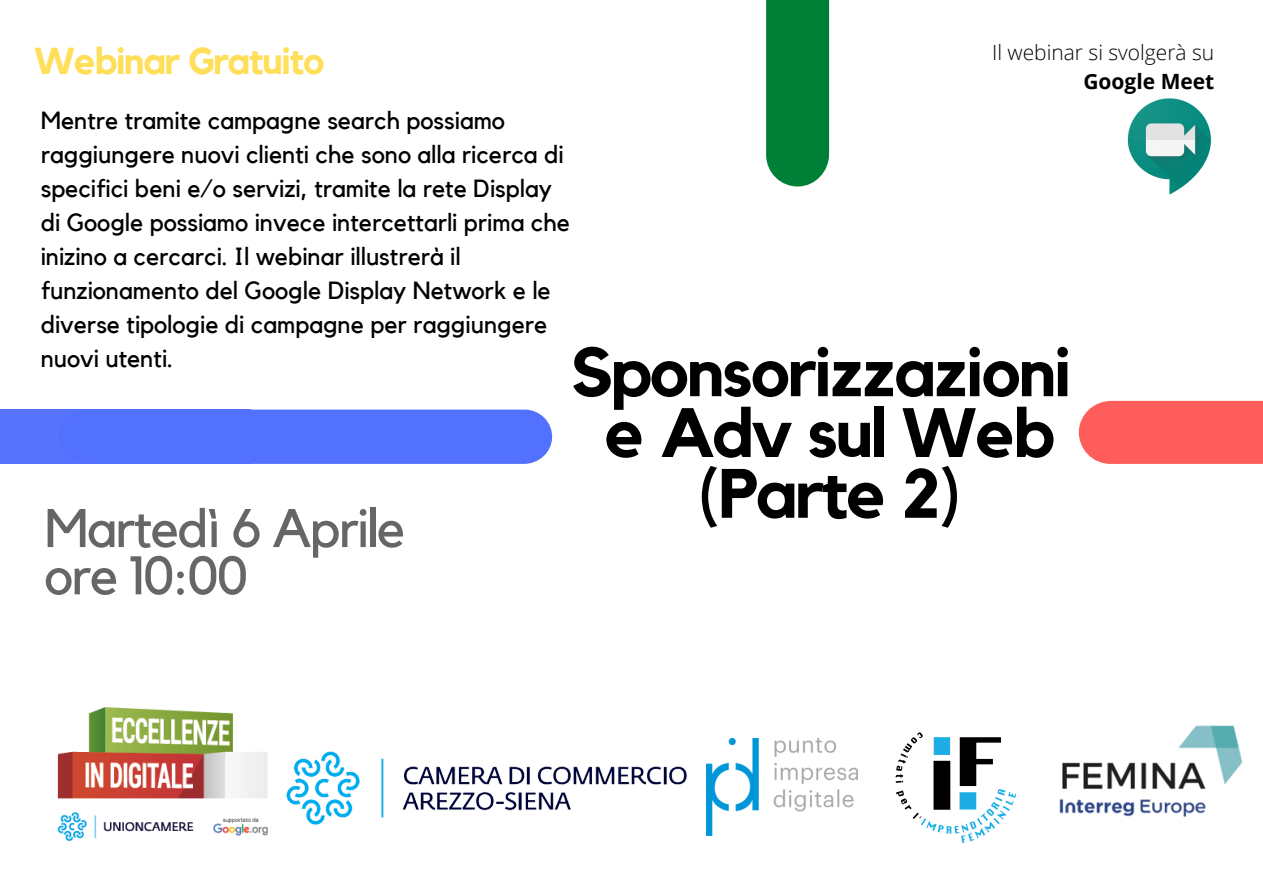
<style>
.page{position:relative;width:1263px;height:894px;background:#fff}
.page>*{position:absolute;margin:0;border:0;box-sizing:border-box;transform-origin:0 0}
.t1{font:700 68.85px "Kollektif";letter-spacing:-.03em;color:#000}
.t2{font:53.7px "Kollektif";letter-spacing:-.03em;color:#666}
.t3{font:700 37.35px "Kollektif";letter-spacing:-.03em;color:#ffde59}
.t4{font:24.75px/34px "Kollektif";color:#000}
.t5{font:300 21px "Open Sans";color:#000}
.t6{font:700 21px "Open Sans";color:#000}
</style>
<div class="page">
<div style="left:1078px;top:401px;width:185px;height:63px;background:#ff5c5c"></div>
<div style="left:766px;top:0;width:63px;height:187px;background:#008037"></div>
<div style="left:0;top:409px;width:250px;height:55px;background:#5774ff"></div>
<div style="left:250px;top:409px;width:303px;height:55px;background:#5271ff"></div>
<img style="left:286px;top:751px;width:401px;height:74px">
<img style="left:57px;top:707px;width:211px;height:135px">
<img style="left:1059px;top:725px;width:184px;height:92px">
<img style="left:895px;top:732px;width:122px;height:112px">
<img style="left:707px;top:738px;width:150px;height:97px">
<img style="left:1127px;top:98px;width:84px;height:97px">
<p class="t3" style="left:34px;top:43px;width:292px">Webinar Gratuito</p>
<p class="t5" style="left:992px;top:38px;width:224px">Il webinar si svolgerà su</p>
<p class="t6" style="left:1083px;top:67px;width:132px">Google Meet</p>
<p class="t4" style="left:41px;top:104px;width:531px">Mentre tramite campagne search possiamo raggiungere nuovi clienti che sono alla ricerca di specifici beni e/o servizi, tramite la rete Display di Google possiamo invece intercettarli prima che inizino a cercarci. Il webinar illustrerà il funzionamento del Google Display Network e le diverse tipologie di campagne per raggiungere nuovi utenti.</p>
<p class="t1" style="left:571px;top:340px;width:502px">Sponsorizzazioni</p>
<p class="t1" style="left:604px;top:401px;width:452px">e Adv sul Web</p>
<p class="t1" style="left:698px;top:462px;width:263px">(Parte 2)</p>
<p class="t2" style="left:44px;top:503px;width:362px">Martedì 6 Aprile</p>
<p class="t2" style="left:44px;top:550px;width:205px">ore 10:00</p>
</div>
